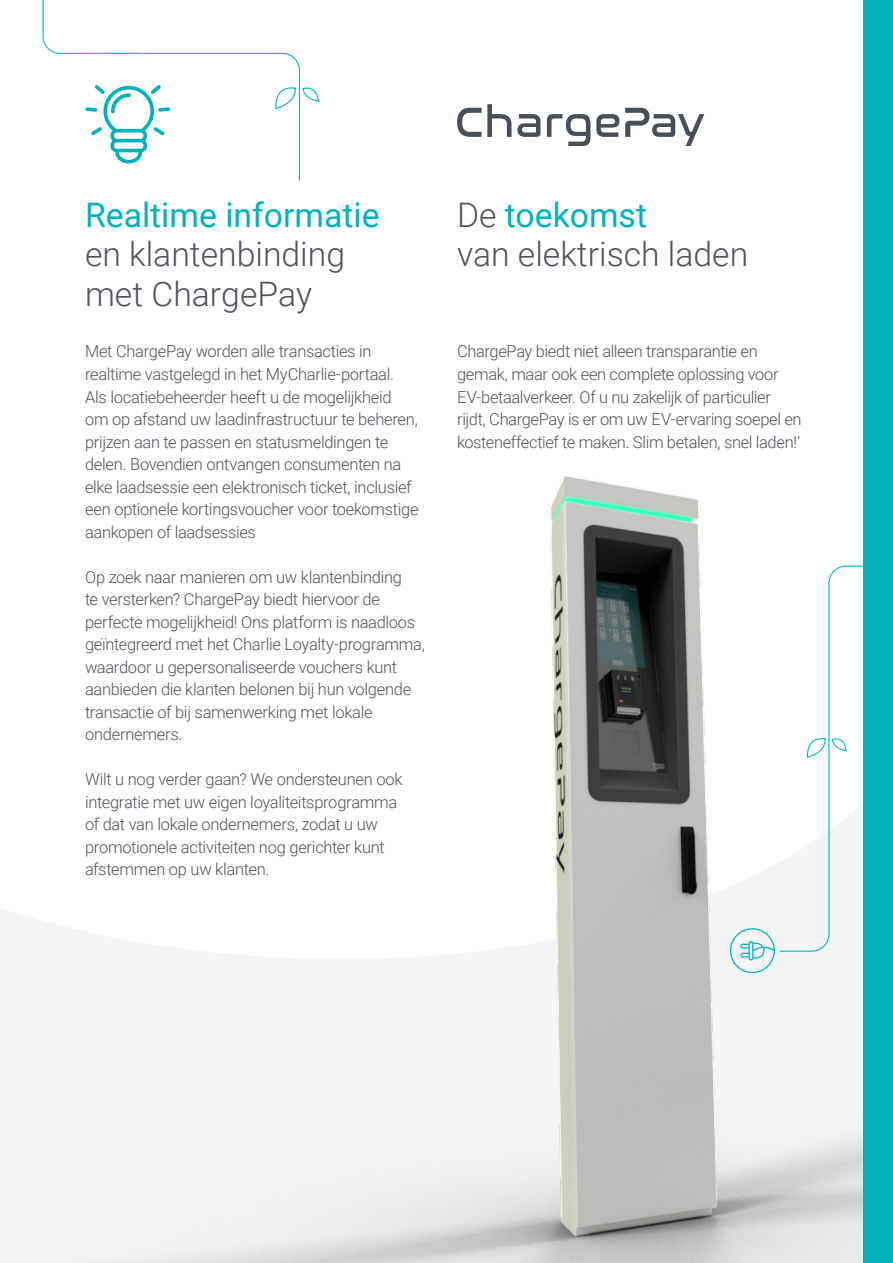
<style>
.page{position:relative;width:893px;height:1263px;background:#fff}
.page>*{position:absolute;margin:0;border:0;box-sizing:border-box;transform-origin:0 0}
.t1{font:300 33.75px/39.8px "Roboto";color:#50535a}
.t2{font:33.75px "Roboto";color:#00b3bb}
.t3{font:300 16.5px/22.5px "Roboto";letter-spacing:-.02em;color:#50535a}
.s1{font-weight:400;color:#00b3bb}
.s2{font-weight:300;color:#50535a}
</style>
<div class="page">
<img style="left:0;top:475px;width:863px;height:788px">
<div style="left:863px;top:0;width:30px;height:1263px;background:#00b3bb"></div>
<svg style="left:730px;top:565px;width:133px;height:408px"></svg>
<svg style="left:457px;top:104px;width:54px;height:33px"></svg>
<svg style="left:517px;top:114px;width:23px;height:23px"></svg>
<svg style="left:547px;top:114px;width:43px;height:32px"></svg>
<svg style="left:596px;top:114px;width:23px;height:23px"></svg>
<svg style="left:625px;top:108px;width:79px;height:38px"></svg>
<svg style="left:42px;top:0;width:277px;height:181px"></svg>
<p class="t1" style="left:85px;top:194px;width:296px"><span class="s1">Realtime informatie </span>en klantenbinding met ChargePay</p>
<p class="t2" style="left:457px;top:191px;width:191px"><span class="s2">De</span> toekomst</p>
<p class="t1" style="left:457px;top:233px;width:293px">van elektrisch laden</p>
<p class="t3" style="left:85px;top:340px;width:335px">Met ChargePay worden alle transacties in realtime vastgelegd in het MyCharlie-portaal.<br>Als locatiebeheerder heeft u de mogelijkheid om op afstand uw laadinfrastructuur te beheren, prijzen aan te passen en statusmeldingen te delen. Bovendien ontvangen consumenten na elke laadsessie een elektronisch ticket, inclusief een optionele kortingsvoucher voor toekomstige aankopen of laadsessies</p>
<p class="t3" style="left:85px;top:565px;width:342px">Op zoek naar manieren om uw klantenbinding<br>te versterken? ChargePay biedt hiervoor de perfecte mogelijkheid! Ons platform is naadloos geïntegreerd met het Charlie Loyalty-programma, waardoor u gepersonaliseerde vouchers kunt aanbieden die klanten belonen bij hun volgende transactie of bij samenwerking met lokale ondernemers.</p>
<p class="t3" style="left:85px;top:767px;width:319px">Wilt u nog verder gaan? We ondersteunen ook integratie met uw eigen loyaliteitsprogramma of dat van lokale ondernemers, zodat u uw promotionele activiteiten nog gerichter kunt afstemmen op uw klanten.</p>
<p class="t3" style="left:457px;top:340px;width:346px">ChargePay biedt niet alleen transparantie en gemak, maar ook een complete oplossing voor EV-betaalverkeer. Of u nu zakelijk of particulier rijdt, ChargePay is er om uw EV-ervaring soepel en kosteneffectief te maken. Slim betalen, snel laden!’</p>
</div>
